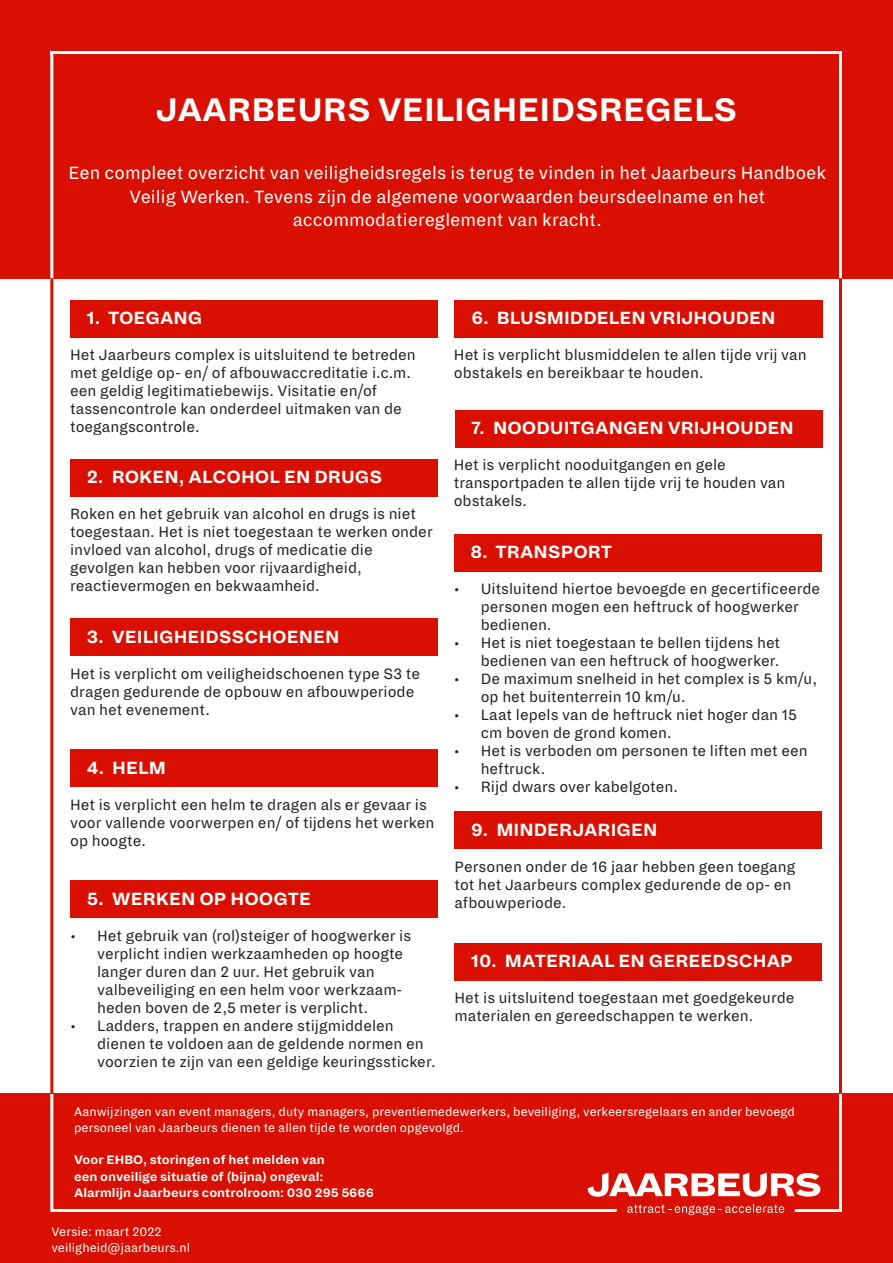
<style>
.page{position:relative;width:893px;height:1263px;background:#fff}
.page>*{position:absolute;margin:0;border:0;box-sizing:border-box;transform-origin:0 0}
.t1{font:700 36px "Dia";color:#fff}
.t2{font:700 19.5px "Dia";color:#fff}
.t3{font:19.5px/23.4px "Dia";color:#fff;text-align:center}
.t4{font:16.5px/18px "Dia";color:#231f20}
.t5{font:13.5px/16.2px "Dia";color:#fff}
.t6{font:700 13.5px/16.2px "Dia";color:#fff}
</style>
<div class="page">
<div style="left:0;top:0;width:893px;height:279px;background:#d91001"></div>
<div style="left:70px;top:300px;width:368px;height:37px;background:#d91001"></div>
<div style="left:454px;top:300px;width:369px;height:37px;background:#d91001"></div>
<hr style="left:50px;top:52px;width:3px;height:227px;background:#fff">
<hr style="left:839px;top:54px;width:3px;height:225px;background:#fff">
<hr style="left:50px;top:51px;width:792px;height:3px;background:#fff">
<div style="left:1px;top:1094px;width:892px;height:169px;background:#d91001"></div>
<div style="left:70px;top:459px;width:368px;height:37px;background:#d91001"></div>
<div style="left:70px;top:618px;width:368px;height:38px;background:#d91001"></div>
<div style="left:70px;top:749px;width:368px;height:38px;background:#d91001"></div>
<div style="left:70px;top:881px;width:368px;height:37px;background:#d91001"></div>
<div style="left:455px;top:410px;width:368px;height:37px;background:#d91001"></div>
<div style="left:454px;top:534px;width:368px;height:37px;background:#d91001"></div>
<div style="left:455px;top:811px;width:367px;height:38px;background:#d91001"></div>
<div style="left:455px;top:943px;width:367px;height:37px;background:#d91001"></div>
<svg style="left:587px;top:1172px;width:234px;height:44px"></svg>
<hr style="left:50px;top:279px;width:3px;height:815px;background:#d91001">
<hr style="left:839px;top:279px;width:3px;height:815px;background:#d91001">
<hr style="left:839px;top:1094px;width:3px;height:115px;background:#fff">
<hr style="left:50px;top:1094px;width:3px;height:115px;background:#fff">
<hr style="left:50px;top:1209px;width:567px;height:3px;background:#fff">
<hr style="left:795px;top:1209px;width:47px;height:3px;background:#fff">
<p class="t1" style="left:156px;top:89px;width:583px">JAARBEURS VEILIGHEIDSREGELS</p>
<p class="t3" style="left:68px;top:162px;width:759px">Een compleet overzicht van veiligheidsregels is terug te vinden in het Jaarbeurs Handboek<br>Veilig Werken. Tevens zijn de algemene voorwaarden beursdeelname en het</p>
<p class="t3" style="left:293px;top:208px;width:310px">accommodatiereglement van kracht.</p>
<p class="t2" style="left:87px;top:306px;width:117px">1. TOEGANG</p>
<p class="t4" style="left:70px;top:346px;width:347px">Het Jaarbeurs complex is uitsluitend te betreden met geldige op- en/ of afbouwaccreditatie i.c.m. een geldig legitimatiebewijs. Visitatie en/of</p>
<p class="t4" style="left:70px;top:400px;width:333px">tassencontrole kan onderdeel uitmaken van de toegangscontrole.</p>
<p class="t2" style="left:87px;top:466px;width:297px">2. ROKEN, ALCOHOL EN DRUGS</p>
<p class="t4" style="left:70px;top:505px;width:364px">Roken en het gebruik van alcohol en drugs is niet toegestaan. Het is niet toegestaan te werken onder invloed van alcohol, drugs of medicatie die</p>
<p class="t4" style="left:70px;top:559px;width:293px">gevolgen kan hebben voor rijvaardigheid,</p>
<p class="t4" style="left:70px;top:577px;width:251px">reactievermogen en bekwaamheid.</p>
<p class="t2" style="left:87px;top:625px;width:254px">3. VEILIGHEIDSSCHOENEN</p>
<p class="t4" style="left:70px;top:664px;width:351px">Het is verplicht om veiligheidschoenen type S3 te dragen gedurende de opbouw en afbouwperiode van het evenement.</p>
<p class="t2" style="left:87px;top:756px;width:81px">4. HELM</p>
<p class="t4" style="left:70px;top:796px;width:366px">Het is verplicht een helm te dragen als er gevaar is voor vallende voorwerpen en/ of tijdens het werken op hoogte.</p>
<p class="t2" style="left:87px;top:887px;width:226px">5. WERKEN OP HOOGTE</p>
<p class="t4" style="left:97px;top:927px;width:316px;text-indent:-27px">• Het gebruik van (rol)steiger of hoogwerker is verplicht indien werkzaamheden op hoogte langer duren dan 2 uur. Het gebruik van valbeveiliging en een helm voor werkzaam&shy;heden boven de 2,5 meter is verplicht.</p>
<p class="t4" style="left:97px;top:1017px;width:340px;text-indent:-27px">• Ladders, trappen en andere stijgmiddelen dienen te voldoen aan de geldende normen en voorzien te zijn van een geldige keuringssticker.</p>
<p class="t2" style="left:471px;top:306px;width:306px">6. BLUSMIDDELEN VRIJHOUDEN</p>
<p class="t4" style="left:454px;top:346px;width:354px">Het is verplicht blusmiddelen te allen tijde vrij van obstakels en bereikbaar te houden.</p>
<p class="t2" style="left:471px;top:416px;width:324px">7. NOODUITGANGEN VRIJHOUDEN</p>
<p class="t4" style="left:454px;top:456px;width:274px">Het is verplicht nooduitgangen en gele</p>
<p class="t4" style="left:454px;top:474px;width:333px">transportpaden te allen tijde vrij te houden van obstakels.</p>
<p class="t2" style="left:470px;top:540px;width:143px">8. TRANSPORT</p>
<p class="t4" style="left:481px;top:580px;width:341px;text-indent:-27px">• Uitsluitend hiertoe bevoegde en gecertificeerde personen mogen een heftruck of hoogwerker bedienen.</p>
<p class="t4" style="left:454px;top:634px;width:328px;text-align:right">• Het is niet toegestaan te bellen tijdens het bedienen van een heftruck of hoogwerker.</p>
<p class="t4" style="left:481px;top:670px;width:338px;text-indent:-27px">• De maximum snelheid in het complex is 5 km/u, op het buitenterrein 10 km/u.</p>
<p class="t4" style="left:481px;top:706px;width:318px;text-indent:-27px">• Laat lepels van de heftruck niet hoger dan 15 cm boven de grond komen.</p>
<p class="t4" style="left:481px;top:742px;width:328px;text-indent:-27px">• Het is verboden om personen te liften met een heftruck.</p>
<p class="t4" style="left:454px;top:778px;width:226px">• Rijd dwars over kabelgoten.</p>
<p class="t2" style="left:471px;top:818px;width:188px">9. MINDERJARIGEN</p>
<p class="t4" style="left:455px;top:858px;width:342px">Personen onder de 16 jaar hebben geen toegang tot het Jaarbeurs complex gedurende de op- en afbouwperiode.</p>
<p class="t2" style="left:471px;top:950px;width:323px">10. MATERIAAL EN GEREEDSCHAP</p>
<p class="t4" style="left:455px;top:989px;width:341px">Het is uitsluitend toegestaan met goedgekeurde materialen en gereedschappen te werken.</p>
<p class="t5" style="left:74px;top:1103px;width:722px">Aanwijzingen van event managers, duty managers, preventiemedewerkers, beveiliging, verkeersregelaars en ander bevoegd personeel van Jaarbeurs dienen te allen tijde te worden opgevolgd.</p>
<p class="t6" style="left:74px;top:1152px;width:301px">Voor EHBO, storingen of het melden van<br>een onveilige situatie of (bijna) ongeval:<br>Alarmlijn Jaarbeurs controlroom: 030 295 5666</p>
<p class="t5" style="left:52px;top:1223px;width:112px">Versie: maart 2022</p>
<p class="t5" style="left:52px;top:1240px;width:140px">veiligheid@jaarbeurs.nl</p>
</div>
